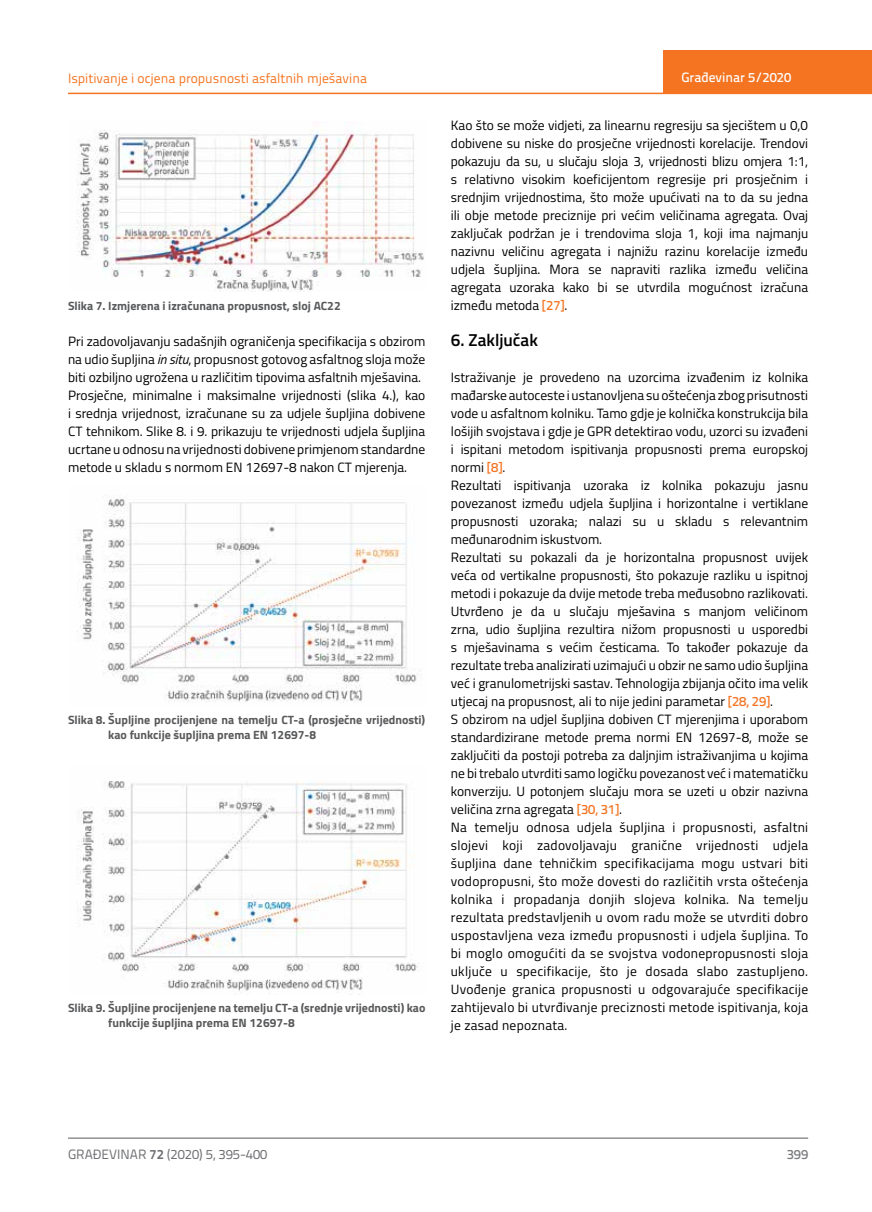
<style>
.page{position:relative;width:872px;height:1212px;background:#fff}
.page>*{position:absolute;margin:0;border:0;box-sizing:border-box;transform-origin:0 0}
.t1{font:600 17.25px "Titillium";color:#000}
.t2{font:13.5px/18px "Titillium";color:#000}
.t3{font:13.5px "Titillium Text 22 L";color:#f47421}
.t4{font:13.5px "Titillium Text 22 L";color:#6d6e71}
.t5{font:500 13.5px "Titillium Text 22 L";color:#fff}
.t6{font:500 13.5px "Titillium Text 22 L";color:#797a7d}
.t7{font:700 12px/15px "Titillium";color:#58595b}
.s1{font-style:italic}
.s2{font-family:"Titillium Text 22 L";font-weight:500;color:#f47421}
.s3{font-weight:700}
</style>
<div class="page">
<hr style="left:68px;top:93px;width:804px;height:1px;background:#f47421">
<div style="left:663px;top:50px;width:209px;height:44px;background:#f47421"></div>
<hr style="left:68px;top:1138px;width:740px;height:1px;background:#58595b">
<img style="left:77px;top:121px;width:347px;height:170px">
<img style="left:77px;top:495px;width:343px;height:208px">
<img style="left:77px;top:781px;width:341px;height:212px">
<p class="t3" style="left:68px;top:68px;width:300px">Ispitivanje i ocjena propusnosti asfaltnih mješavina</p>
<p class="t7" style="left:68px;top:297px;width:274px">Slika 7. Izmjerena i izračunana propusnost, sloj AC22</p>
<p class="t2" style="left:68px;top:331px;width:359px">Pri zadovoljavanju sadašnjih ograničenja specifikacija s obzirom na udio šupljina <span class="s1">in situ</span>, propusnost gotovog asfaltnog sloja može biti ozbiljno ugrožena u različitim tipovima asfaltnih mješavina.<br>Prosječne, minimalne i maksimalne vrijednosti (slika 4.), kao i srednja vrijednost, izračunane su za udjele šupljina dobivene CT tehnikom. Slike 8. i 9. prikazuju te vrijednosti udjela šupljina ucrtane u odnosu na vrijednosti dobivene primjenom standardne metode u skladu s normom EN 12697-8 nakon CT mjerenja.</p>
<p class="t7" style="left:108px;top:712px;width:318px;text-indent:-40px">Slika 8. Šupljine procijenjene na temelju CT-a (prosječne vrijednosti) kao funkcije šupljina prema EN 12697-8</p>
<p class="t7" style="left:108px;top:1000px;width:318px;text-indent:-40px">Slika 9. Šupljine procijenjene na temelju CT-a (srednje vrijednosti) kao funkcije šupljina prema EN 12697-8</p>
<p class="t5" style="left:681px;top:67px;width:111px">Građevinar 5/2020</p>
<p class="t2" style="left:451px;top:115px;width:359px;text-align:justify">Kao što se može vidjeti, za linearnu regresiju sa sjecištem u 0,0 dobivene su niske do prosječne vrijednosti korelacije. Trendovi pokazuju da su, u slučaju sloja 3, vrijednosti blizu omjera 1:1, s relativno visokim koeficijentom regresije pri prosječnim i srednjim vrijednostima, što može upućivati na to da su jedna ili obje metode preciznije pri većim veličinama agregata. Ovaj zaključak podržan je i trendovima sloja 1, koji ima najmanju nazivnu veličinu agregata i najnižu razinu korelacije između udjela šupljina. Mora se napraviti razlika između veličina agregata uzoraka kako bi se utvrdila mogućnost izračuna između metoda <span class="s2">[27]</span>.</p>
<p class="t1" style="left:451px;top:327px;width:89px">6. Zaključak</p>
<p class="t2" style="left:451px;top:367px;width:359px">Istraživanje je provedeno na uzorcima izvađenim iz kolnika mađarske autoceste i ustanovljena su oštećenja zbog prisutnosti vode u asfaltnom kolniku. Tamo gdje je kolnička konstrukcija bila lošijih svojstava i gdje je GPR detektirao vodu, uzorci su izvađeni i ispitani metodom ispitivanja propusnosti prema europskoj normi <span class="s2">[8]</span>.<br>Rezultati ispitivanja uzoraka iz kolnika pokazuju jasnu povezanost između udjela šupljina i horizontalne i vertiklane propusnosti uzoraka; nalazi su u skladu s relevantnim međunarodnim iskustvom.<br>Rezultati su pokazali da je horizontalna propusnost uvijek veća od vertikalne propusnosti, što pokazuje razliku u ispitnoj metodi i pokazuje da dvije metode treba međusobno razlikovati.<br>Utvrđeno je da u slučaju mješavina s manjom veličinom zrna, udio šupljina rezultira nižom propusnosti u usporedbi s mješavinama s većim česticama. To također pokazuje da rezultate treba analizirati uzimajući u obzir ne samo udio šupljina već i granulometrijski sastav. Tehnologija zbijanja očito ima velik utjecaj na propusnost, ali to nije jedini parametar <span class="s2">[28, 29]</span>.<br>S obzirom na udjel šupljina dobiven CT mjerenjima i uporabom standardizirane metode prema normi EN 12697-8, može se zaključiti da postoji potreba za daljnjim istraživanjima u kojima ne bi trebalo utvrditi samo logičku povezanost već i matematičku konverziju. U potonjem slučaju mora se uzeti u obzir nazivna veličina zrna agregata <span class="s2">[30, 31]</span>.<br>Na temelju odnosa udjela šupljina i propusnosti, asfaltni slojevi koji zadovoljavaju granične vrijednosti udjela šupljina dane tehničkim specifikacijama mogu ustvari biti vodopropusni, što može dovesti do različitih vrsta oštećenja kolnika i propadanja donjih slojeva kolnika. Na temelju rezultata predstavljenih u ovom radu može se utvrditi dobro uspostavljena veza između propusnosti i udjela šupljina. To bi moglo omogućiti da se svojstva vodonepropusnosti sloja uključe u specifikacije, što je dosada slabo zastupljeno.<br>Uvođenje granica propusnosti u odgovarajuće specifikacije zahtijevalo bi utvrđivanje preciznosti metode ispitivanja, koja je zasad nepoznata.</p>
<p class="t4" style="left:68px;top:1144px;width:201px">GRAĐEVINAR <span class="s3">72</span> (2020) 5, 395-400</p>
<p class="t6" style="left:786px;top:1144px;width:23px">399</p>
</div>
